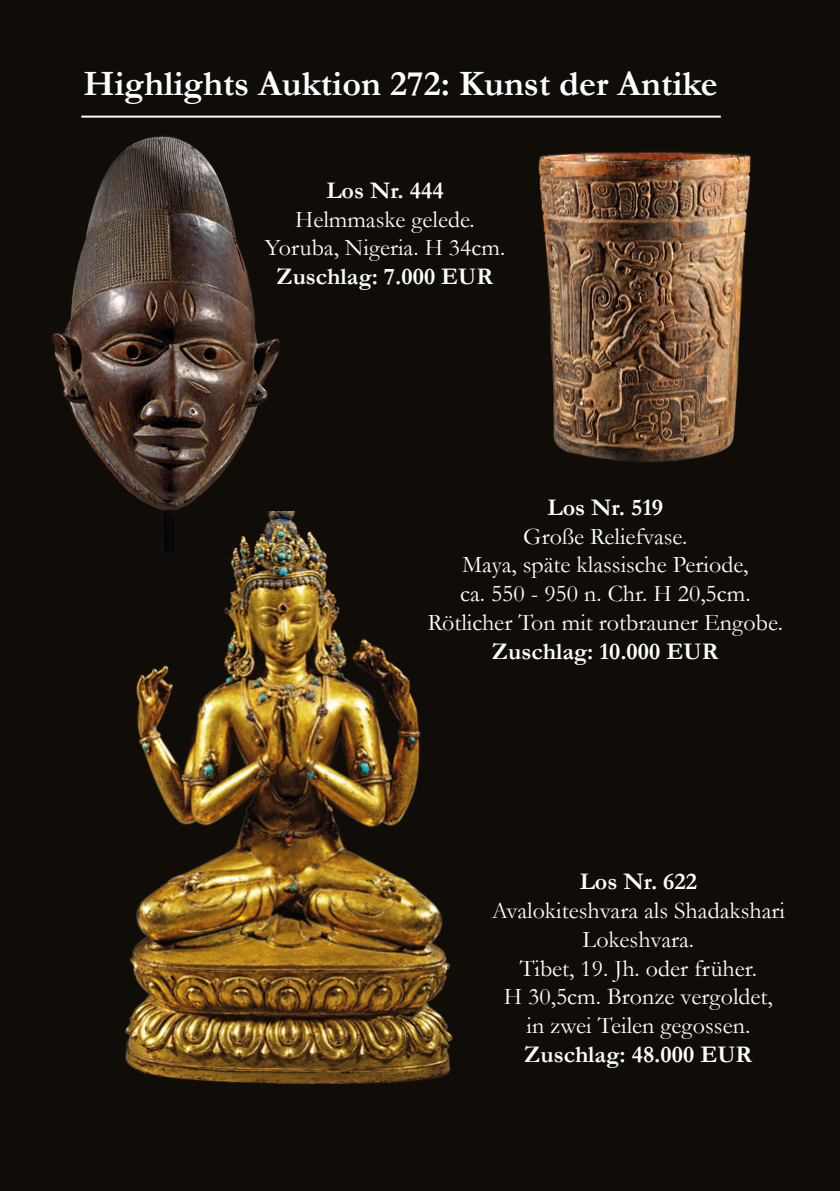
<style>
.page{position:relative;width:840px;height:1191px;background:#fff}
.page>*{position:absolute;margin:0;border:0;box-sizing:border-box;transform-origin:0 0}
.t1{font:700 36px "Garamond";color:#fff}
.t2{font:24px/28.8px "Garamond";color:#fff;text-align:center}
.t3{font:700 24px "Garamond";color:#fff}
</style>
<div class="page">
<hr style="left:839px;top:0;width:1px;height:1190px;background:#100c08">
<hr style="left:0;top:1190px;width:839px;height:1px;background:#100c08">
<div style="left:0;top:0;width:839px;height:1190px;background:#100c08"></div>
<hr style="left:81px;top:116px;width:639px;height:2px;background:#fff">
<img style="left:52px;top:135px;width:228px;height:376px">
<img style="left:538px;top:152px;width:213px;height:310px">
<img style="left:125px;top:511px;width:328px;height:573px">
<p class="t1" style="left:83px;top:59px;width:635px">Highlights Auktion 272: Kunst der Antike</p>
<p class="t3" style="left:326px;top:174px;width:119px">Los Nr. 444</p>
<p class="t2" style="left:295px;top:204px;width:181px">Helmmaske gelede.</p>
<p class="t2" style="left:264px;top:233px;width:242px">Yoruba, Nigeria. H 34cm.</p>
<p class="t3" style="left:276px;top:260px;width:218px">Zuschlag: 7.000 EUR</p>
<p class="t3" style="left:547px;top:491px;width:117px">Los Nr. 519</p>
<p class="t2" style="left:523px;top:521px;width:165px">Große Reliefvase.</p>
<p class="t2" style="left:462px;top:550px;width:287px">Maya, späte klassische Periode,</p>
<p class="t2" style="left:459px;top:578px;width:292px">ca. 550 - 950 n. Chr. H 20,5cm.</p>
<p class="t2" style="left:427px;top:607px;width:356px">Rötlicher Ton mit rotbrauner Engobe.</p>
<p class="t3" style="left:492px;top:635px;width:227px">Zuschlag: 10.000 EUR</p>
<p class="t3" style="left:579px;top:865px;width:119px">Los Nr. 622</p>
<p class="t2" style="left:491px;top:895px;width:294px">Avalokiteshvara als Shadakshari<br>Lokeshvara.</p>
<p class="t2" style="left:519px;top:953px;width:239px">Tibet, 19. Jh. oder früher.</p>
<p class="t2" style="left:503px;top:981px;width:270px">H 30,5cm. Bronze vergoldet,</p>
<p class="t2" style="left:526px;top:1010px;width:225px">in zwei Teilen gegossen.</p>
<p class="t3" style="left:524px;top:1038px;width:229px">Zuschlag: 48.000 EUR</p>
</div>
